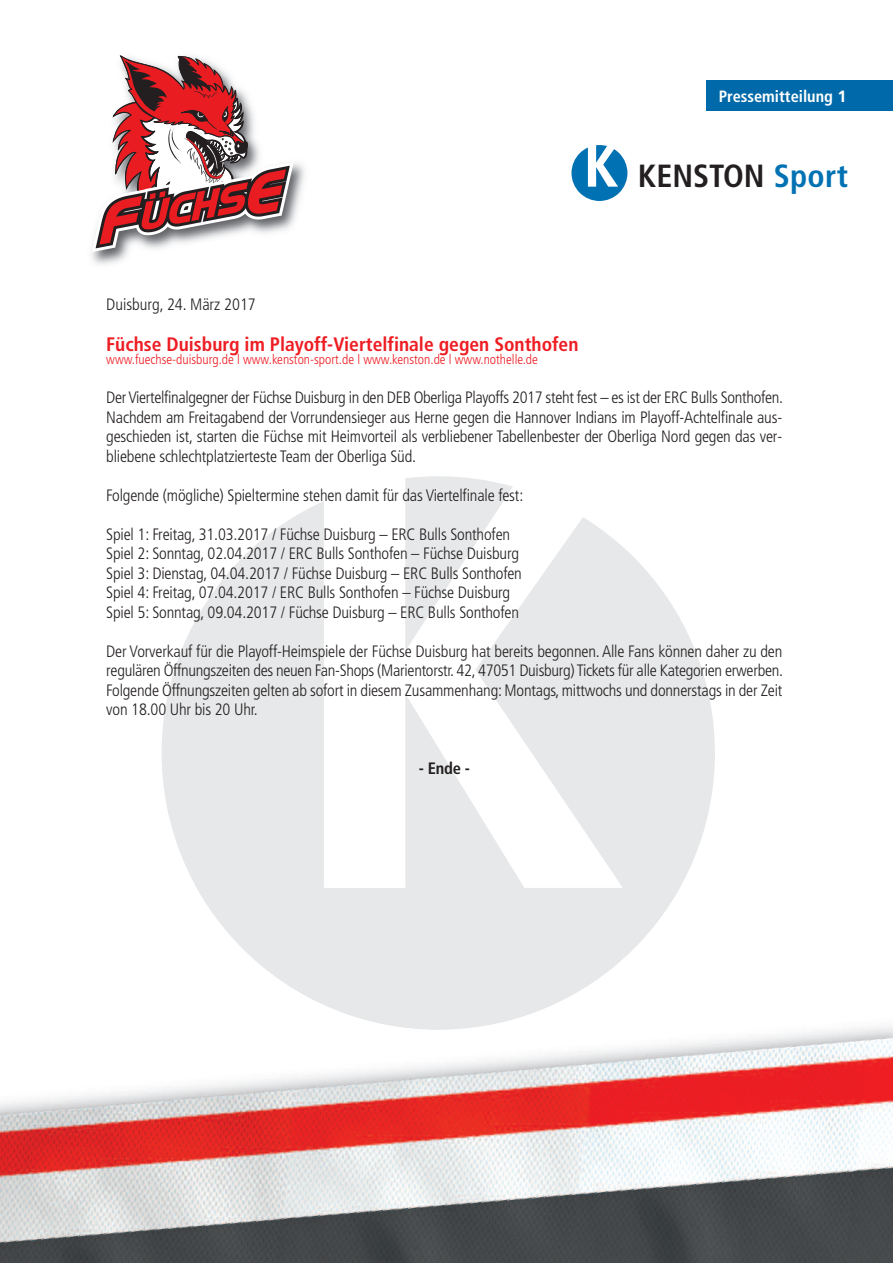
<style>
.page{position:relative;width:893px;height:1263px;background:#fff}
.page>*{position:absolute;margin:0;border:0;box-sizing:border-box;transform-origin:0 0}
.t1{font:700 condensed 32.1px "Frutiger";color:#231f20}
.t2{font:700 condensed 19.5px "Frutiger";color:#ee1d23}
.t3{font:300 condensed 16.5px/19.5px "Frutiger";letter-spacing:-.01em;color:#231f20;text-align:justify}
.t4{font:700 condensed 16.5px "Frutiger";color:#231f20}
.t5{font:700 condensed 16.35px "Frutiger";color:#fff}
.t6{font:300 condensed 13.5px "Frutiger";color:#ee1d23}
.s1{font-stretch:normal}
.s2{color:#0071b3}
</style>
<div class="page">
<svg style="left:405px;top:476px;width:108px;height:25px;background:#eaebec"></svg>
<svg style="left:162px;top:501px;width:553px;height:382px;fill:#e7e8e9"></svg>
<div style="left:706px;top:81px;width:187px;height:30px;background:#0069a9"></div>
<svg style="left:571px;top:145px;width:56px;height:56px"></svg>
<img style="left:91px;top:163px;width:214px;height:102px">
<svg style="left:92px;top:55px;width:202px;height:197px"></svg>
<img style="left:0;top:904px;width:893px;height:359px">
<img style="left:225px;top:929px;width:385px;height:101px">
<p class="t5" style="left:719px;top:89px;width:129px">Pressemitteilung <span class="s1">1</span></p>
<h1 class="t1" style="left:638px;top:163px;width:212px">KENSTON <span class="s2">Sport</span></h1>
<p class="t3" style="left:106px;top:296px;width:151px">Duisburg, 24. März 2017</p>
<p class="t2" style="left:106px;top:336px;width:474px">Füchse Duisburg im Playoff-Viertelfinale gegen Sonthofen</p>
<p class="t6" style="left:106px;top:354px;width:433px">www.fuechse-duisburg.de l www.kenston-sport.de l www.kenston.de l www.nothelle.de</p>
<p class="t3" style="left:106px;top:389px;width:678px">DerViertelfinalgegner der Füchse Duisburg in den DEB Oberliga Playoffs 2017 steht fest – es ist der ERC Bulls Sonthofen.<br>Nachdem am Freitagabend der Vorrundensieger aus Herne gegen die Hannover Indians im Playoff-Achtelfinale aus&shy;geschieden ist, starten die Füchse mit Heimvorteil als verbliebener Tabellenbester der Oberliga Nord gegen das ver&shy;bliebene schlechtplatzierteste Team der Oberliga Süd.</p>
<p class="t3" style="left:106px;top:486px;width:418px">Folgende (mögliche) Spieltermine stehen damit für das Viertelfinale fest:</p>
<p class="t3" style="left:106px;top:525px;width:417px;text-align:left">Spiel 1: Freitag, 31.03.2017 / Füchse Duisburg – ERC Bulls Sonthofen Spiel 2: Sonntag, 02.04.2017 / ERC Bulls Sonthofen – Füchse Duisburg Spiel 3: Dienstag, 04.04.2017 / Füchse Duisburg – ERC Bulls Sonthofen Spiel 4: Freitag, 07.04.2017 / ERC Bulls Sonthofen – Füchse Duisburg Spiel 5: Sonntag, 09.04.2017 / Füchse Duisburg – ERC Bulls Sonthofen</p>
<p class="t3" style="left:106px;top:642px;width:678px">Der Vorverkauf für die Playoff-Heimspiele der Füchse Duisburg hat bereits begonnen.Alle Fans können daher zu den regulären Öffnungszeiten des neuen Fan-Shops (Marientorstr. 42, 47051 Duisburg) Tickets für alle Kategorien erwerben.<br>Folgende Öffnungszeiten gelten ab sofort in diesem Zusammenhang: Montags, mittwochs und donnerstags in der Zeit von 18.00 Uhr bis 20 Uhr.</p>
<p class="t4" style="left:419px;top:761px;width:53px">- Ende -</p>
</div>
